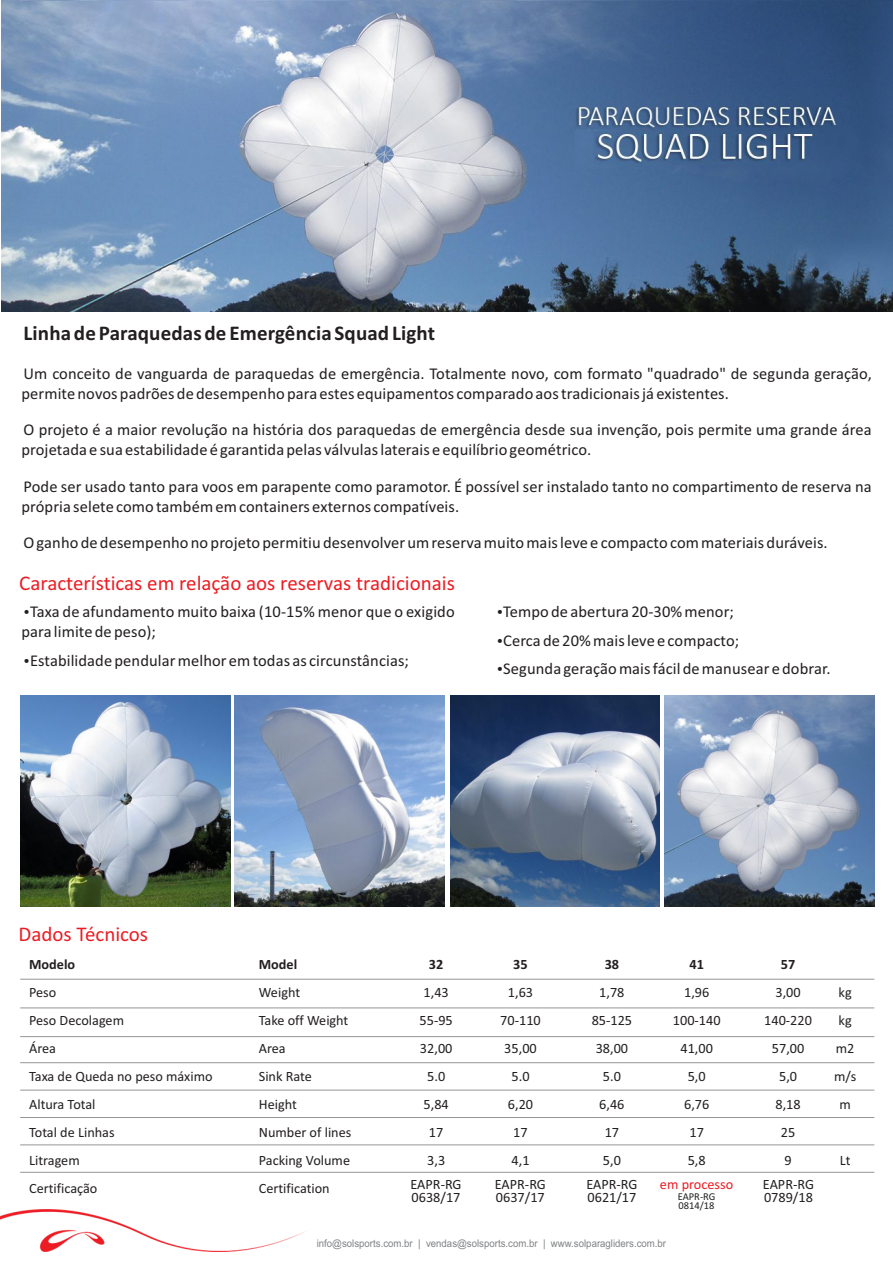
<style>
.page{position:relative;width:893px;height:1263px;background:#fff}
.page>*{position:absolute;margin:0;border:0;box-sizing:border-box;transform-origin:0 0}
.t1{font:21px "Calibri";color:#ed1c24}
.t2{font:700 21px "Calibri";letter-spacing:.005em;color:#231f20}
.t3{font:16.5px/20.1px "Calibri";letter-spacing:.005em;color:#231f20}
.t4{font:14.25px/28px "Calibri";color:#231f20;text-align:center}
.t5{font:700 14.25px "Calibri";color:#231f20}
.t6{font:14.25px "Calibri";color:#ed1c24}
.t7{font:10.5px "Arial Narrow";color:#808285;scale:1.12 1}
.t8{font:10.5px/9.6px "Calibri";color:#231f20}
</style>
<div class="page">
<img style="left:0;top:1210px;width:305px;height:42px">
<hr style="left:20px;top:1007px;width:854px;height:1px;background:#939598">
<hr style="left:20px;top:1036px;width:854px;height:1px;background:#939598">
<hr style="left:20px;top:1062px;width:854px;height:1px;background:#939598">
<hr style="left:20px;top:1090px;width:854px;height:1px;background:#939598">
<hr style="left:20px;top:1117px;width:854px;height:1px;background:#939598">
<hr style="left:20px;top:1144px;width:854px;height:1px;background:#939598">
<hr style="left:20px;top:1172px;width:854px;height:1px;background:#939598">
<hr style="left:20px;top:979px;width:854px;height:1px;background:#939598">
<img style="left:664px;top:695px;width:210px;height:211px">
<img style="left:20px;top:695px;width:210px;height:211px">
<img style="left:235px;top:695px;width:209px;height:211px">
<img style="left:450px;top:695px;width:210px;height:211px">
<img style="left:1px;top:0;width:892px;height:311px">
<p class="t2" style="left:24px;top:325px;width:413px">Linha de Paraquedas de Emergência Squad Light</p>
<p class="t3" style="left:21px;top:365px;width:852px">Um conceito de vanguarda de paraquedas de emergência. Totalmente novo, com formato "quadrado" de segunda geração, permite novos padrões de desempenho para estes equipamentos comparado aos tradicionais já existentes.</p>
<p class="t3" style="left:21px;top:421px;width:852px">O projeto é a maior revolução na história dos paraquedas de emergência desde sua invenção, pois permite uma grande área projetada e sua estabilidade é garantida pelas válvulas laterais e equilíbrio geométrico.</p>
<p class="t3" style="left:21px;top:477px;width:852px">Pode ser usado tanto para voos em parapente como paramotor. É possível ser instalado tanto no compartimento de reserva na própria selete como também em containers externos compatíveis.</p>
<p class="t3" style="left:23px;top:534px;width:806px">O ganho de desempenho no projeto permitiu desenvolver um reserva muito mais leve e compacto com materiais duráveis.</p>
<p class="t1" style="left:19px;top:574px;width:437px">Características em relação aos reservas tradicionais</p>
<p class="t3" style="left:21px;top:603px;width:435px;text-indent:9px">Taxa de afundamento muito baixa (10-15% menor que o exigido para limite de peso);</p>
<p class="t3" style="left:30px;top:652px;width:381px">Estabilidade pendular melhor em todas as circunstâncias;</p>
<p class="t3" style="left:503px;top:599px;width:329px;line-height:28.7px">Tempo de abertura 20-30% menor;<br>Cerca de 20% mais leve e compacto;<br>Segunda geração mais fácil de manusear e dobrar.</p>
<p class="t1" style="left:19px;top:926px;width:131px">Dados Técnicos</p>
<p class="t5" style="left:29px;top:958px;width:48px">Modelo</p>
<p class="t4" style="left:29px;top:979px;width:185px;text-align:left">Peso<br>Peso Decolagem<br>Área<br>Taxa de Queda no peso máximo<br>Altura Total<br>Total de Linhas<br>Litragem<br>Certificação</p>
<p class="t5" style="left:259px;top:958px;width:40px">Model</p>
<p class="t4" style="left:259px;top:979px;width:94px;text-align:left">Weight<br>Take off Weight<br>Area<br>Sink Rate<br>Height<br>Number of lines<br>Packing Volume<br>Certification</p>
<p class="t5" style="left:429px;top:958px;width:16px">32</p>
<p class="t4" style="left:420px;top:979px;width:35px">1,43<br>55-95<br>32,00<br>5.0<br>5,84<br>17<br>3,3</p>
<p class="t4" style="left:834px;top:979px;width:24px">kg kg m2 m/s m</p>
<p class="t5" style="left:513px;top:958px;width:16px">35</p>
<p class="t4" style="left:500px;top:979px;width:42px">1,63<br>70-110<br>35,00<br>5.0<br>6,20<br>17<br>4,1</p>
<p class="t5" style="left:605px;top:958px;width:16px">38</p>
<p class="t4" style="left:592px;top:979px;width:42px">1,78<br>85-125<br>38,00<br>5.0<br>6,46<br>17<br>5,0</p>
<p class="t5" style="left:689px;top:958px;width:16px">41</p>
<p class="t4" style="left:673px;top:979px;width:49px">1,96<br>100-140<br>41,00<br>5,0<br>6,76<br>17<br>5,8</p>
<p class="t5" style="left:781px;top:958px;width:16px">57</p>
<p class="t4" style="left:764px;top:979px;width:49px">3,00<br>140-220<br>57,00<br>5,0<br>8,18<br>25<br>9</p>
<p class="t4" style="left:840px;top:1147px;width:12px">Lt</p>
<p class="t4" style="left:410px;top:1179px;width:53px;line-height:13px;text-align:left">EAPR-RG<br>0638/17</p>
<p class="t4" style="left:495px;top:1179px;width:53px;line-height:13px;text-align:left">EAPR-RG<br>0637/17</p>
<p class="t6" style="left:660px;top:1178px;width:75px">em processo</p>
<p class="t4" style="left:586px;top:1179px;width:53px;line-height:13px;text-align:left">EAPR-RG<br>0621/17</p>
<p class="t8" style="left:678px;top:1192px;width:39px">EAPR-RG<br>0814/18</p>
<p class="t4" style="left:763px;top:1179px;width:53px;line-height:13px;text-align:left">EAPR-RG<br>0789/18</p>
<p class="t7" style="left:317px;top:1239px;width:313px">info@solsports.com.br | vendas@solsports.com.br | www.solparagliders.com.br</p>
</div>
